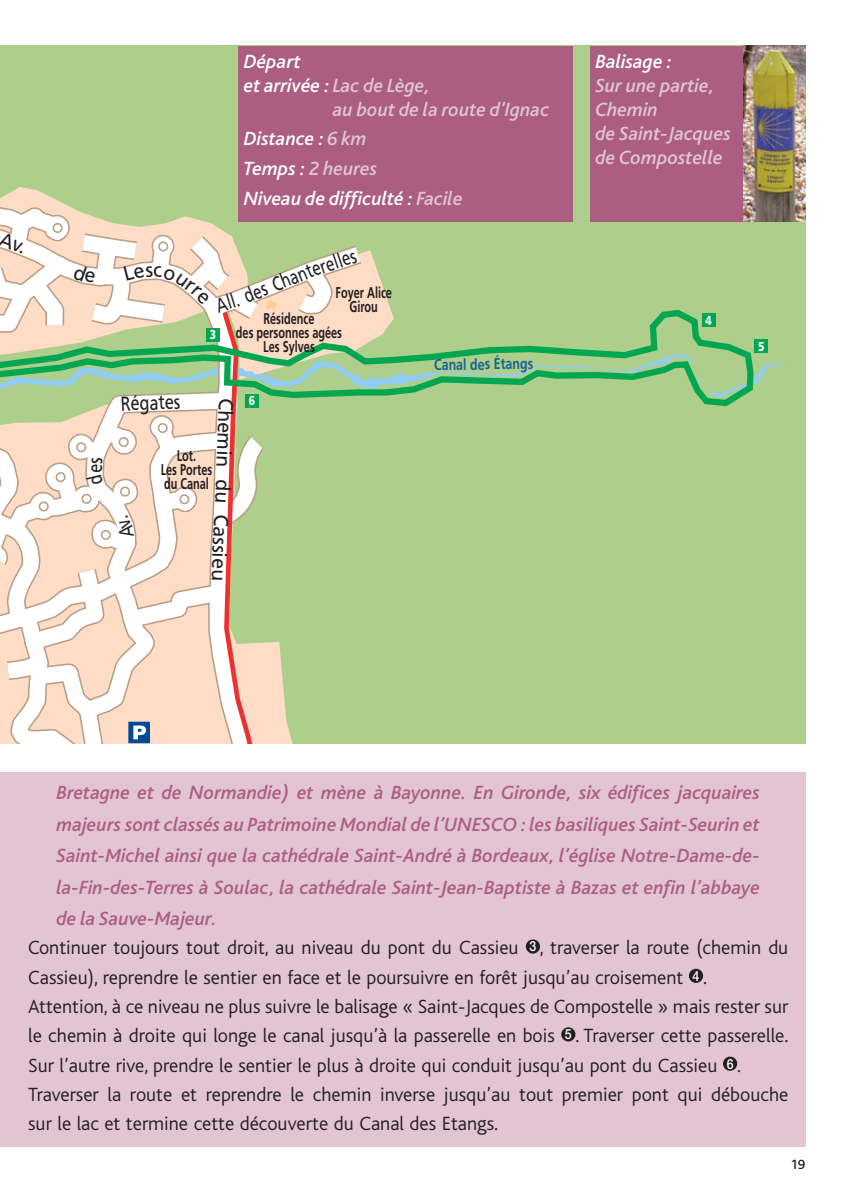
<style>
.page{position:relative;width:851px;height:1191px;background:#fff}
.page>*{position:absolute;margin:0;border:0;box-sizing:border-box;transform-origin:0 0}
.t1{font:20.2px "Frutiger";color:#231f20;scale:.75 1}
.t2{font:20.2px "Frutiger";color:#231f20}
.t3{font:20.2px "Frutiger";color:#231f20;scale:.8 1}
.t4{font:300 20px/29.2px "Bliss";color:#231f20}
.t5{font:italic 500 20px/31.4px "Bliss";color:#ab5e82;text-align:justify}
.t6{font:italic 500 20px/29.6px "Bliss";color:#fff}
.t7{font:italic 500 20px/24px "Bliss";color:#e2c4d2}
.t8{font:700 15.6px/14px "Frutiger";color:#231f20;text-align:center;scale:.7 1}
.t9{font:700 15.6px "Frutiger";color:#196396;scale:.8 1}
.t10{font:500 14px "Helvetica Neue";color:#fff;scale:.88 1}
.t11{font:500 14px "Bliss";color:#231f20}
.t12{font:900 13px "Frutiger";color:#fff;scale:.8 1}
.s1{color:#e2c4d2}
</style>
<div class="page">
<div style="left:0;top:772px;width:805px;height:374px;background:#e2c4d2"></div>
<div style="left:518px;top:46px;width:287px;height:308px;background:#aece8b"></div>
<div style="left:518px;top:354px;width:287px;height:389px;background:#aece8b"></div>
<svg style="left:518px;top:306px;width:238px;height:129px;background:#98c985"></svg>
<div style="left:701px;top:313px;width:14px;height:14px;background:#00a650"></div>
<div style="left:754px;top:339px;width:14px;height:14px;background:#00a650"></div>
<div style="left:723px;top:1056px;width:14px;height:14px;background:#231f20;border-radius:50%"></div>
<div style="left:561px;top:1027px;width:14px;height:14px;background:#231f20;border-radius:50%"></div>
<div style="left:688px;top:968px;width:15px;height:15px;background:#231f20;border-radius:50%"></div>
<div style="left:525px;top:939px;width:15px;height:14px;background:#231f20;border-radius:50%"></div>
<div style="left:238px;top:46px;width:334px;height:176px;background:#ab5e82"></div>
<div style="left:589px;top:46px;width:159px;height:176px;background:#ab5e82"></div>
<img style="left:743px;top:46px;width:62px;height:176px">
<svg style="left:0;top:46px;width:518px;height:697px"></svg>
<p class="t12" style="left:210px;top:330px;width:9px">3</p>
<p class="t6" style="left:244px;top:48px;width:59px">Départ</p>
<p class="t6" style="left:244px;top:72px;width:188px">et arrivée : <span class="s1">Lac de Lège,</span></p>
<p class="t7" style="left:333px;top:99px;width:218px">au bout de la route d’Ignac</p>
<p class="t6" style="left:244px;top:126px;width:220px">Distance : <span class="s1">6 km<br></span>Temps : <span class="s1">2 heures<br></span>Niveau de difficulté : <span class="s1">Facile</span></p>
<p class="t1" style="left:310px;top:262px;width:62px;rotate:-19deg">erelles</p>
<p class="t1" style="left:242px;top:289px;width:98px;rotate:-22deg">des Chant</p>
<p class="t8" style="left:335px;top:287px;width:82px">Foyer Alice<br>Girou</p>
<p class="t8" style="left:236px;top:313px;width:153px">Résidence<br>des personnes agées<br>Les Sylves</p>
<p class="t9" style="left:434px;top:358px;width:125px;rotate:-1deg">Canal des Étangs</p>
<p class="t3" style="left:130px;top:395px;width:64px;rotate:-2deg">égates</p>
<p class="t2" style="left:234px;top:398px;width:95px;rotate:92deg">Chem ni d</p>
<p class="t2" style="left:231px;top:491px;width:63px;rotate:93deg">u Cass</p>
<p class="t8" style="left:161px;top:449px;width:75px">Lot.<br>Les Portes du Canal</p>
<p class="t12" style="left:249px;top:395px;width:9px">6</p>
<p class="t6" style="left:595px;top:48px;width:78px">Balisage :</p>
<p class="t7" style="left:595px;top:75px;width:137px">Sur une partie,<br>Chemin<br>de Saint-Jacques de Compostelle</p>
<p class="t12" style="left:705px;top:315px;width:9px">4</p>
<p class="t12" style="left:757px;top:341px;width:9px">5</p>
<p class="t5" style="left:56px;top:779px;width:705px">Bretagne et de Normandie) et mène à Bayonne. En Gironde, six édifices jacquaires majeurs sont classés au Patrimoine Mondial de l’UNESCO : les basiliques Saint-Seurin et Saint-Michel ainsi que la cathédrale Saint-André à Bordeaux, l’église Notre-Dame-de&shy;la-Fin-des-Terres à Soulac, la cathédrale Saint-Jean-Baptiste à Bazas et enfin l’abbaye de la Sauve-Majeur.</p>
<p class="t4" style="left:28px;top:934px;width:761px">Continuer toujours tout droit, au niveau du pont du Cassieu , traverser la route (chemin du Cassieu), reprendre le sentier en face et le poursuivre en forêt jusqu’au croisement .<br>Attention, à ce niveau ne plus suivre le balisage « Saint-Jacques de Compostelle » mais rester sur le chemin à droite qui longe le canal jusqu’à la passerelle en bois . Traverser cette passerelle.<br>Sur l’autre rive, prendre le sentier le plus à droite qui conduit jusqu’au pont du Cassieu .<br>Traverser la route et reprendre le chemin inverse jusqu’au tout premier pont qui débouche sur le lac et termine cette découverte du Canal des Etangs.</p>
<p class="t10" style="left:529px;top:941px;width:9px">3</p>
<p class="t10" style="left:692px;top:970px;width:9px">4</p>
<p class="t10" style="left:564px;top:1029px;width:9px">5</p>
<p class="t10" style="left:726px;top:1058px;width:9px">6</p>
<p class="t11" style="left:790px;top:1159px;width:16px">19</p>
</div>
